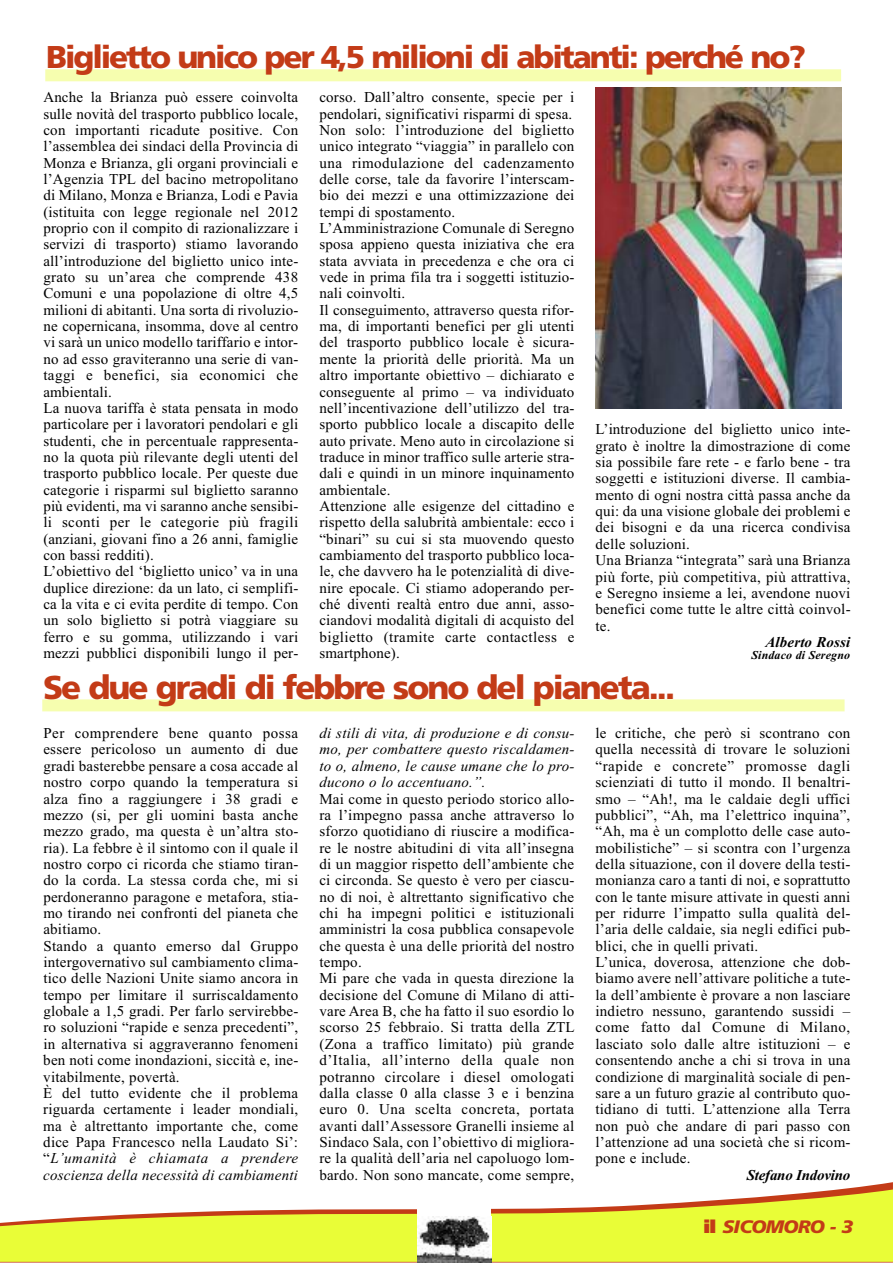
<style>
.page{position:relative;width:893px;height:1263px;background:#fff}
.page>*{position:absolute;margin:0;border:0;box-sizing:border-box;transform-origin:0 0}
.t1{font:900 33px "Frutiger";letter-spacing:-.06em;color:#c33b17}
.t2{font:900 31.5px "Frutiger";letter-spacing:-.065em;color:#c33b17}
.t3{font:italic 900 18px "Frutiger";letter-spacing:-.035em;color:#c33b17;scale:1.07 1}
.t4{font:15px/16.4px "Times New Roman";letter-spacing:.015em;color:#000}
.t5{font:italic 15px/16.4px "Times New Roman";letter-spacing:.015em;color:#000;text-align:justify}
.t6{font:italic 700 15px "Times New Roman";letter-spacing:-.015em;color:#000}
.t7{font:italic 700 15px "Times New Roman";letter-spacing:.01em;color:#000}
.t8{font:italic 700 12px "Times New Roman";letter-spacing:.01em;color:#000}
.s1{font-style:italic}
.s2{font-style:normal}
</style>
<div class="page">
<svg style="left:0;top:1189px;width:893px;height:73px;fill:#e9fd37"></svg>
<div style="left:417px;top:1208px;width:74px;height:55px;background:#fff"></div>
<img style="left:417px;top:1216px;width:74px;height:46px">
<div style="left:45px;top:69px;width:796px;height:12px;background:#f6feaf"></div>
<div style="left:42px;top:699px;width:802px;height:12px;background:#f6feaf"></div>
<img style="left:595px;top:87px;width:246px;height:322px">
<h2 class="t2" style="left:46px;top:45px;width:761px">Biglietto unico per 4,5 milioni di abitanti: perché no?</h2>
<p class="t4" style="left:43px;top:89px;width:256px">Anche la Brianza può essere coinvolta sulle novità del trasporto pubblico locale, con importanti ricadute positive. Con l’assemblea dei sindaci della Provincia di Monza e Brianza, gli organi provinciali e l’Agenzia TPL del bacino metropolitano di Milano, Monza e Brianza, Lodi e Pavia (istituita con legge regionale nel 2012 proprio con il compito di razionalizzare i servizi di trasporto) stiamo lavorando all’introduzione del biglietto unico inte&shy;grato su un’area che comprende 438<br>Comuni e una popolazione di oltre 4,5 milioni di abitanti. Una sorta di rivoluzio&shy;ne copernicana, insomma, dove al centro vi sarà un unico modello tariffario e intor&shy;no ad esso graviteranno una serie di van&shy;taggi e benefici, sia economici che ambientali.<br>La nuova tariffa è stata pensata in modo particolare per i lavoratori pendolari e gli studenti, che in percentuale rappresenta&shy;no la quota più rilevante degli utenti del trasporto pubblico locale. Per queste due categorie i risparmi sul biglietto saranno più evidenti, ma vi saranno anche sensibi&shy;li sconti per le categorie più fragili (anziani, giovani fino a 26 anni, famiglie con bassi redditi).<br>L’obiettivo del ‘biglietto unico’ va in una duplice direzione: da un lato, ci semplifi&shy;ca la vita e ci evita perdite di tempo. Con un solo biglietto si potrà viaggiare su ferro e su gomma, utilizzando i vari mezzi pubblici disponibili lungo il per-</p>
<p class="t4" style="left:319px;top:89px;width:256px">corso. Dall’altro consente, specie per i pendolari, significativi risparmi di spesa.<br>Non solo: l’introduzione del biglietto unico integrato “viaggia” in parallelo con una rimodulazione del cadenzamento delle corse, tale da favorire l’interscam&shy;bio dei mezzi e una ottimizzazione dei tempi di spostamento.<br>L’Amministrazione Comunale di Seregno sposa appieno questa iniziativa che era stata avviata in precedenza e che ora ci vede in prima fila tra i soggetti istituzio&shy;nali coinvolti.<br>Il conseguimento, attraverso questa rifor&shy;ma, di importanti benefici per gli utenti del trasporto pubblico locale è sicura&shy;mente la priorità delle priorità. Ma un altro importante obiettivo – dichiarato e conseguente al primo – va individuato nell’incentivazione dell’utilizzo del tra&shy;sporto pubblico locale a discapito delle auto private. Meno auto in circolazione si traduce in minor traffico sulle arterie stra&shy;dali e quindi in un minore inquinamento ambientale.<br>Attenzione alle esigenze del cittadino e rispetto della salubrità ambientale: ecco i “binari” su cui si sta muovendo questo cambiamento del trasporto pubblico loca&shy;le, che davvero ha le potenzialità di dive&shy;nire epocale. Ci stiamo adoperando per&shy;ché diventi realtà entro due anni, asso&shy;ciandovi modalità digitali di acquisto del biglietto (tramite carte contactless e smartphone).</p>
<p class="t4" style="left:596px;top:421px;width:257px">L’introduzione del biglietto unico inte&shy;grato è inoltre la dimostrazione di come sia possibile fare rete - e farlo bene - tra soggetti e istituzioni diverse. Il cambia&shy;mento di ogni nostra città passa anche da qui: da una visione globale dei problemi e dei bisogni e da una ricerca condivisa delle soluzioni.<br>Una Brianza “integrata” sarà una Brianza più forte, più competitiva, più attrattiva, e Seregno insieme a lei, avendone nuovi benefici come tutte le altre città coinvol&shy;te.</p>
<p class="t7" style="left:765px;top:633px;width:87px">Alberto Rossi</p>
<p class="t8" style="left:751px;top:648px;width:100px">Sindaco di Seregno</p>
<h1 class="t1" style="left:43px;top:675px;width:633px">Se due gradi di febbre sono del pianeta...</h1>
<p class="t4" style="left:43px;top:725px;width:257px">Per comprendere bene quanto possa essere pericoloso un aumento di due gradi basterebbe pensare a cosa accade al nostro corpo quando la temperatura si alza fino a raggiungere i 38 gradi e mezzo (si, per gli uomini basta anche mezzo grado, ma questa è un’altra sto&shy;ria). La febbre è il sintomo con il quale il nostro corpo ci ricorda che stiamo tiran&shy;do la corda. La stessa corda che, mi si perdoneranno paragone e metafora, stia&shy;mo tirando nei confronti del pianeta che abitiamo.<br>Stando a quanto emerso dal Gruppo intergovernativo sul cambiamento clima&shy;tico delle Nazioni Unite siamo ancora in tempo per limitare il surriscaldamento globale a 1,5 gradi. Per farlo servirebbe&shy;ro soluzioni “rapide e senza precedenti”, in alternativa si aggraveranno fenomeni ben noti come inondazioni, siccità e, ine&shy;vitabilmente, povertà.<br>È del tutto evidente che il problema riguarda certamente i leader mondiali, ma è altrettanto importante che, come dice Papa Francesco nella Laudato Si’: “<span class="s1">L’umanità è chiamata a prendere coscienza della necessità di cambiamenti</span></p>
<p class="t5" style="left:319px;top:725px;width:257px">di stili di vita, di produzione e di consu&shy;mo, per combattere questo riscaldamen&shy;to o, almeno, le cause umane che lo pro&shy;ducono o lo accentuano.”.</p>
<p class="t4" style="left:319px;top:790px;width:257px">Mai come in questo periodo storico allo&shy;ra l’impegno passa anche attraverso lo sforzo quotidiano di riuscire a modifica&shy;re le nostre abitudini di vita all’insegna di un maggior rispetto dell’ambiente che ci circonda. Se questo è vero per ciascu&shy;no di noi, è altrettanto significativo che chi ha impegni politici e istituzionali amministri la cosa pubblica consapevole che questa è una delle priorità del nostro tempo.<br>Mi pare che vada in questa direzione la decisione del Comune di Milano di atti&shy;vare Area B, che ha fatto il suo esordio lo scorso 25 febbraio. Si tratta della ZTL (Zona a traffico limitato) più grande d’Italia, all’interno della quale non potranno circolare i diesel omologati dalla classe 0 alla classe 3 e i benzina euro 0. Una scelta concreta, portata avanti dall’Assessore Granelli insieme al Sindaco Sala, con l’obiettivo di migliora&shy;re la qualità dell’aria nel capoluogo lom&shy;bardo. Non sono mancate, come sempre,</p>
<p class="t4" style="left:595px;top:725px;width:257px">le critiche, che però si scontrano con quella necessità di trovare le soluzioni “rapide e concrete” promosse dagli scienziati di tutto il mondo. Il benaltri&shy;smo – “Ah!, ma le caldaie degli uffici pubblici”, “Ah, ma l’elettrico inquina”, “Ah, ma è un complotto delle case auto&shy;mobilistiche” – si scontra con l’urgenza della situazione, con il dovere della testi&shy;monianza caro a tanti di noi, e soprattutto con le tante misure attivate in questi anni per ridurre l’impatto sulla qualità del&shy;l’aria delle caldaie, sia negli edifici pub&shy;blici, che in quelli privati.<br>L’unica, doverosa, attenzione che dob&shy;biamo avere nell’attivare politiche a tute&shy;la dell’ambiente è provare a non lasciare indietro nessuno, garantendo sussidi – come fatto dal Comune di Milano, lasciato solo dalle altre istituzioni – e consentendo anche a chi si trova in una condizione di marginalità sociale di pen&shy;sare a un futuro grazie al contributo quo&shy;tidiano di tutti. L’attenzione alla Terra non può che andare di pari passo con l’attenzione ad una società che si ricom&shy;pone e include.</p>
<p class="t6" style="left:747px;top:1166px;width:105px">Stefano Indovino</p>
<p class="t3" style="left:704px;top:1219px;width:141px"><span class="s2">il</span> SICOMORO - 3</p>
</div>
